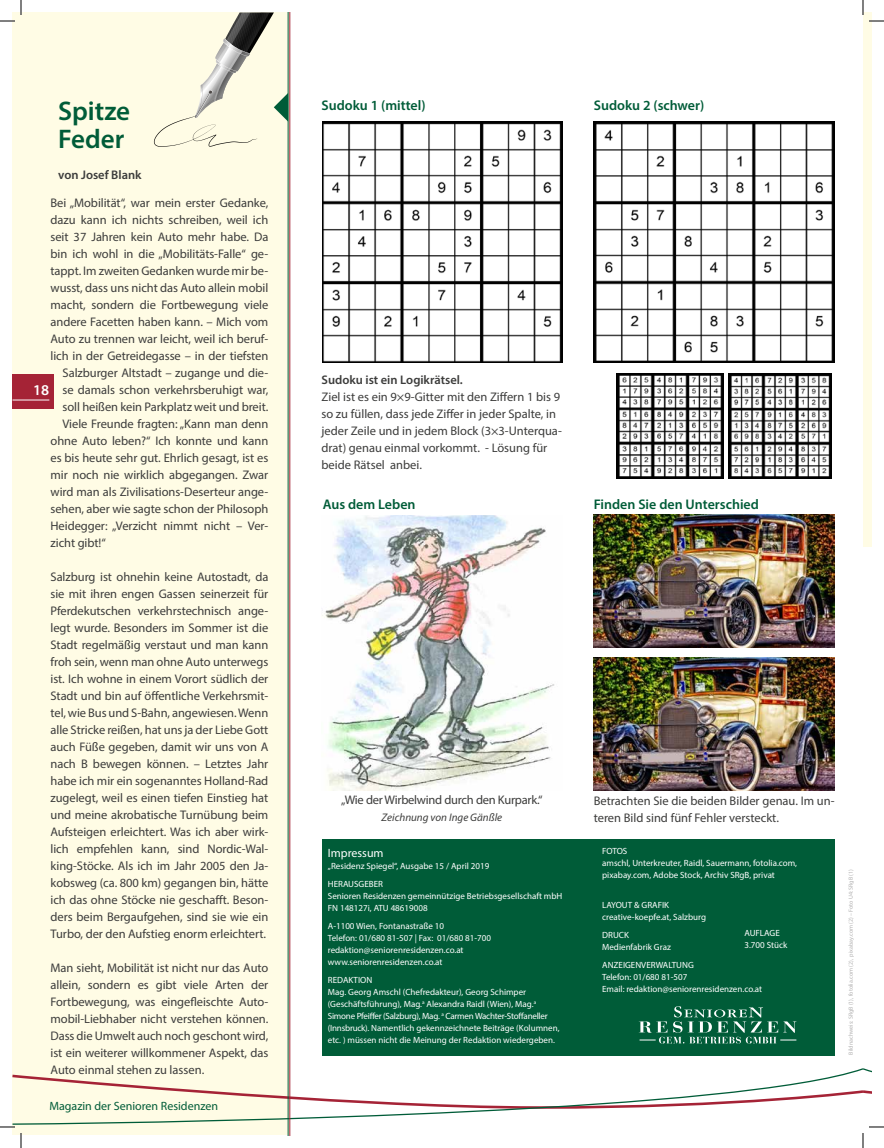
<style>
.page{position:relative;width:884px;height:1148px;background:#fff}
.page>*{position:absolute;margin:0;border:0;box-sizing:border-box;transform-origin:0 0}
.t1{font:600 27px/28px "Myriad Pro";color:#005c38}
.t2{font:600 15px "Myriad Pro";color:#fff}
.t3{font:600 14px "Myriad Pro";color:#005c38}
.t4{font:12.5px/17px "Myriad Pro";letter-spacing:-.005em;color:#3c3c3b;text-align:justify}
.t5{font:600 12.5px "Myriad Pro";color:#3c3c3b}
.t6{font:12px "Myriad Pro";color:#005c38}
.t7{font:12px "Myriad Pro";color:#fff}
.t8{font:italic 11px "Myriad Pro";color:#3c3c3b}
.t9{font:9px/12px "Myriad Pro";color:#fff}
.t10{font:6px "Myriad Pro";color:#b3b2b2}
.s1{font-style:italic}
</style>
<div class="page">
<div style="left:863px;top:12px;width:8px;height:535px;background:#fffce5"></div>
<div style="left:322px;top:839px;width:513px;height:216px;background:#005c38"></div>
<div style="left:12px;top:12px;width:278px;height:1123px;background:#fffce5"></div>
<div style="left:12px;top:375px;width:42px;height:34px;background:#a52336"></div>
<hr style="left:12px;top:399px;width:37px;height:1px;background:#fff">
<img style="left:323px;top:122px;width:239px;height:240px">
<img style="left:594px;top:122px;width:241px;height:241px">
<svg style="left:639px;top:1006px;width:157px;height:37px"></svg>
<img style="left:617px;top:374px;width:107px;height:104px">
<img style="left:322px;top:515px;width:233px;height:276px">
<img style="left:594px;top:515px;width:241px;height:132px">
<img style="left:728px;top:374px;width:104px;height:104px">
<img style="left:594px;top:658px;width:241px;height:132px">
<hr style="left:289px;top:12px;width:1px;height:1123px;background:#a52336">
<hr style="left:288px;top:12px;width:1px;height:1123px;background:#005c38">
<svg style="left:154px;top:12px;width:136px;height:135px"></svg>
<svg style="left:0;top:1067px;width:884px;height:60px"></svg>
<svg style="left:0;top:0;width:22px;height:22px"></svg>
<svg style="left:20px;top:1133px;width:2px;height:15px"></svg>
<svg style="left:862px;top:0;width:22px;height:22px"></svg>
<svg style="left:862px;top:1133px;width:2px;height:15px"></svg>
<h1 class="t1" style="left:58px;top:96px;width:74px">Spitze<br>Feder</h1>
<p class="t5" style="left:58px;top:167px;width:85px">von Josef Blank</p>
<p class="t4" style="left:51px;top:194px;width:219px">Bei „Mobilität“, war mein erster Gedanke,</p>
<p class="t4" style="left:51px;top:211px;width:219px">dazu kann ich nichts schreiben, weil ich</p>
<p class="t4" style="left:51px;top:228px;width:219px">seit 37 Jahren kein Auto mehr habe. Da</p>
<p class="t4" style="left:51px;top:245px;width:219px">bin ich wohl in die „Mobilitäts-Falle“ ge-</p>
<p class="t4" style="left:51px;top:262px;width:219px">tappt. Im zweiten Gedanken wurde mir be-</p>
<p class="t4" style="left:51px;top:279px;width:219px">wusst, dass uns nicht das Auto allein mobil</p>
<p class="t4" style="left:51px;top:296px;width:219px">macht, sondern die Fortbewegung viele</p>
<p class="t4" style="left:51px;top:313px;width:219px">andere Facetten haben kann. – Mich vom</p>
<p class="t4" style="left:51px;top:330px;width:219px">Auto zu trennen war leicht, weil ich beruf-</p>
<p class="t4" style="left:51px;top:347px;width:219px">lich in der Getreidegasse – in der tiefsten</p>
<p class="t4" style="left:63px;top:364px;width:207px">Salzburger Altstadt <span class="s1">–</span> zugange und die-</p>
<p class="t4" style="left:63px;top:381px;width:207px">se damals schon verkehrsberuhigt war,</p>
<p class="t4" style="left:63px;top:398px;width:207px">soll heißen kein Parkplatz weit und breit.</p>
<p class="t4" style="left:63px;top:415px;width:207px">Viele Freunde fragten: „Kann man denn</p>
<p class="t4" style="left:51px;top:432px;width:219px">ohne Auto leben?“ Ich konnte und kann</p>
<p class="t4" style="left:51px;top:449px;width:219px">es bis heute sehr gut. Ehrlich gesagt, ist es</p>
<p class="t4" style="left:51px;top:466px;width:219px">mir noch nie wirklich abgegangen. Zwar</p>
<p class="t4" style="left:51px;top:483px;width:219px">wird man als Zivilisations-Deserteur ange-</p>
<p class="t4" style="left:51px;top:500px;width:219px">sehen, aber wie sagte schon der Philosoph</p>
<p class="t4" style="left:51px;top:517px;width:219px">Heidegger: „Verzicht nimmt nicht – Ver-</p>
<p class="t4" style="left:51px;top:534px;width:57px">zicht gibt!“</p>
<p class="t4" style="left:51px;top:568px;width:219px">Salzburg ist ohnehin keine Autostadt, da sie mit ihren engen Gassen seinerzeit für Pferdekutschen verkehrstechnisch ange&shy;legt wurde. Besonders im Sommer ist die Stadt regelmäßig verstaut und man kann froh sein, wenn man ohne Auto unterwegs ist. Ich wohne in einem Vorort südlich der Stadt und bin auf öffentliche Verkehrsmit&shy;tel, wie Bus und S-Bahn, angewiesen. Wenn alle Stricke reißen, hat uns ja der Liebe Gott auch Füße gegeben, damit wir uns von A nach B bewegen können. – Letztes Jahr habe ich mir ein sogenanntes Holland-Rad zugelegt, weil es einen tiefen Einstieg hat und meine akrobatische Turnübung beim Aufsteigen erleichtert. Was ich aber wirk&shy;lich empfehlen kann, sind Nordic-Wal&shy;king-Stöcke. Als ich im Jahr 2005 den Ja&shy;kobsweg (ca. 800 km) gegangen bin, hätte ich das ohne Stöcke nie geschafft. Beson&shy;ders beim Bergaufgehen, sind sie wie ein Turbo, der den Aufstieg enorm erleichtert.</p>
<p class="t4" style="left:51px;top:959px;width:219px">Man sieht, Mobilität ist nicht nur das Auto allein, sondern es gibt viele Arten der Fortbewegung, was eingefleischte Auto&shy;mobil-Liebhaber nicht verstehen können.<br>Dass die Umwelt auch noch geschont wird, ist ein weiterer willkommener Aspekt, das Auto einmal stehen zu lassen.</p>
<p class="t6" style="left:49px;top:1099px;width:170px">Magazin der Senioren Residenzen</p>
<p class="t2" style="left:33px;top:380px;width:18px">18</p>
<p class="t3" style="left:321px;top:97px;width:106px">Sudoku 1 (mittel)</p>
<p class="t3" style="left:594px;top:97px;width:112px">Sudoku 2 (schwer)</p>
<p class="t5" style="left:321px;top:372px;width:143px">Sudoku ist ein Logikrätsel.</p>
<p class="t4" style="left:321px;top:388px;width:242px;text-align:left">Ziel ist es ein 9×9-Gitter mit den Ziffern 1 bis 9 so zu füllen, dass jede Ziffer in jeder Spalte, in jeder Zeile und in jedem Block (3×3-Unterqua&shy;drat) genau einmal vorkommt. - Lösung für beide Rätsel anbei.</p>
<p class="t3" style="left:323px;top:495px;width:94px">Aus dem Leben</p>
<p class="t3" style="left:594px;top:495px;width:167px">Finden Sie den Unterschied</p>
<p class="t4" style="left:341px;top:791px;width:203px">„Wie der Wirbelwind durch den Kurpark.“</p>
<p class="t8" style="left:382px;top:811px;width:122px">Zeichnung von Inge Gänßle</p>
<p class="t7" style="left:328px;top:845px;width:57px">Impressum</p>
<p class="t9" style="left:328px;top:856px;width:163px;line-height:18px">„Residenz Spiegel“, Ausgabe 15 / April 2019<br>HERAUSGEBER</p>
<p class="t9" style="left:328px;top:889px;width:236px">Senioren Residenzen gemeinnützige Betriebsgesellschaft mbH<br>FN 148127i, ATU 48619008</p>
<p class="t9" style="left:328px;top:919px;width:165px">A-1100 Wien, Fontanastraße 10<br>Telefon: 01/680 81-507 | Fax: 01/680 81-700 redaktion@seniorenresidenzen.co.at www.seniorenresidenzen.co.at</p>
<p class="t9" style="left:328px;top:973px;width:233px">REDAKTION<br>Mag. Georg Amschl (Chefredakteur), Georg Schimper (Geschäftsführung), Mag.<sup>a</sup> Alexandra Raidl (Wien), Mag.<sup>a </sup>Simone Pfeiffer (Salzburg), Mag. <sup>a</sup> Carmen Wachter-Stoffaneller (Innsbruck). Namentlich gekennzeichnete Beiträge (Kolumnen, etc. ) müssen nicht die Meinung der Redaktion wiedergeben.</p>
<p class="t4" style="left:594px;top:792px;width:242px">Betrachten Sie die beiden Bilder genau. Im un&shy;teren Bild sind fünf Fehler versteckt.</p>
<p class="t9" style="left:602px;top:845px;width:196px">FOTOS<br>amschl, Unterkreuter, Raidl, Sauermann, fotolia.com, pixabay.com, Adobe Stock, Archiv SRgB, privat</p>
<p class="t9" style="left:602px;top:899px;width:105px">LAYOUT &amp; GRAFIK creative-koepfe.at, Salzburg</p>
<p class="t9" style="left:602px;top:929px;width:70px">DRUCK<br>Medienfabrik Graz</p>
<p class="t9" style="left:602px;top:959px;width:162px">ANZEIGENVERWALTUNG<br>Telefon: 01/680 81-507<br>Email: redaktion@seniorenresidenzen.co.at</p>
<p class="t9" style="left:744px;top:927px;width:44px">AUFLAGE<br>3.700 Stück</p>
<p class="t10" style="left:847px;top:1054px;width:187px;rotate:-90deg">Bildnachweis: SRgB (1), fotolia.com (2), pixabay.com (2) – Foto U4: SRgB (1)</p>
</div>
